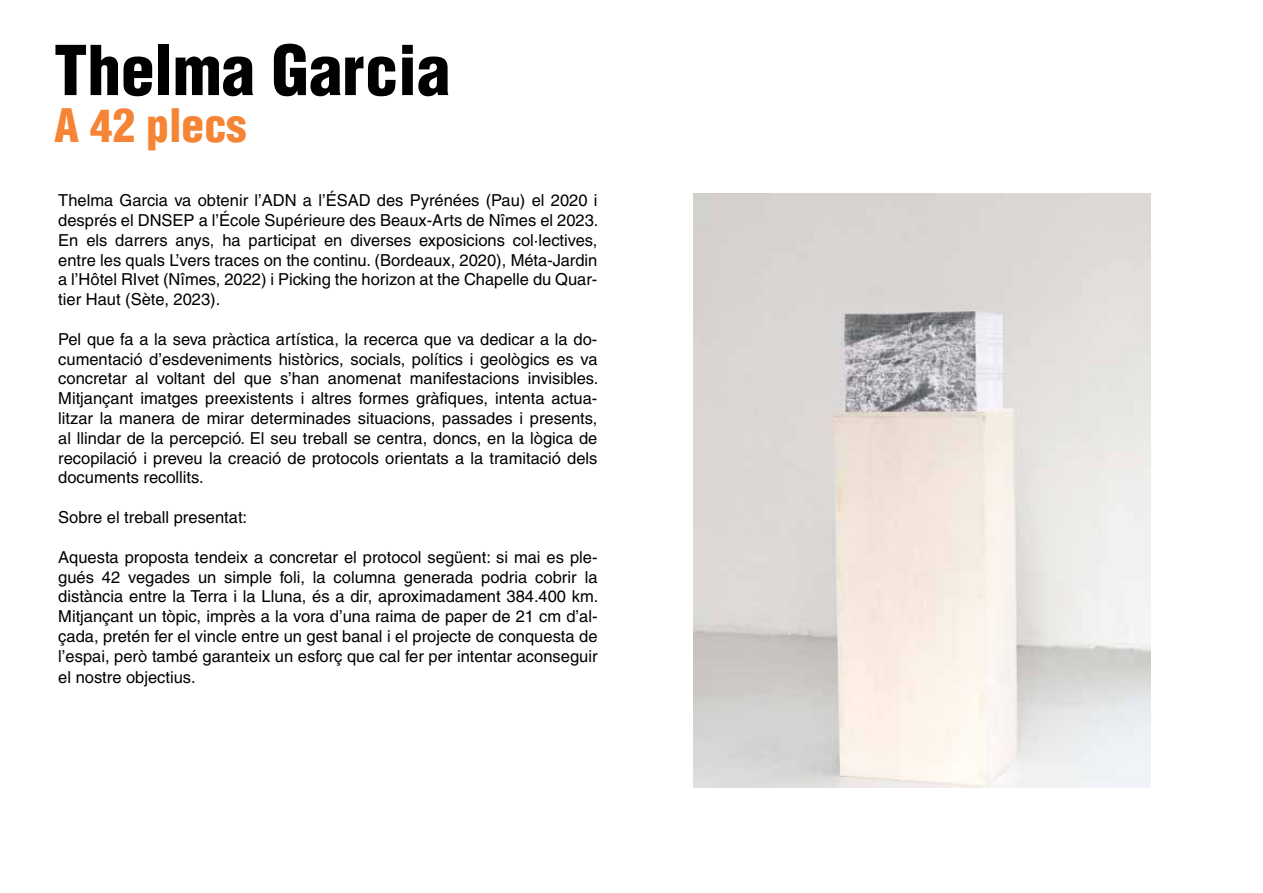
<style>
.page{position:relative;width:1263px;height:893px;background:#fff}
.page>*{position:absolute;margin:0;border:0;box-sizing:border-box;transform-origin:0 0}
.t1{font:900 condensed 66.9px "Helvetica LT";color:#000}
.t2{font:900 condensed 45px "Helvetica LT";color:#f58435}
.t3{font:16.5px/19.8px "Helvetica LT";color:#000;text-align:justify}
</style>
<div class="page">
<img style="left:693px;top:193px;width:457px;height:594px">
<h1 class="t1" style="left:54px;top:28px;width:398px">Thelma Garcia</h1>
<h2 class="t2" style="left:54px;top:97px;width:194px">A 42 plecs</h2>
<p class="t3" style="left:58px;top:191px;width:542px">Thelma Garcia va obtenir l’ADN a l’ÉSAD des Pyrénées (Pau) el 2020 i després el DNSEP a l’École Supérieure des Beaux-Arts de Nîmes el 2023.<br>En els darrers anys, ha participat en diverses exposicions col·lectives, entre les quals L’vers traces on the continu. (Bordeaux, 2020), Méta-Jardin a l’Hôtel RIvet (Nîmes, 2022) i Picking the horizon at the Chapelle du Quar&shy;tier Haut (Sète, 2023).</p>
<p class="t3" style="left:58px;top:329px;width:542px">Pel que fa a la seva pràctica artística, la recerca que va dedicar a la do&shy;cumentació d’esdeveniments històrics, socials, polítics i geològics es va concretar al voltant del que s’han anomenat manifestacions invisibles.<br>Mitjançant imatges preexistents i altres formes gràfiques, intenta actua&shy;litzar la manera de mirar determinades situacions, passades i presents, al llindar de la percepció. El seu treball se centra, doncs, en la lògica de recopilació i preveu la creació de protocols orientats a la tramitació dels documents recollits.</p>
<p class="t3" style="left:58px;top:507px;width:190px">Sobre el treball presentat:</p>
<p class="t3" style="left:58px;top:547px;width:542px">Aquesta proposta tendeix a concretar el protocol següent: si mai es ple&shy;gués 42 vegades un simple foli, la columna generada podria cobrir la distància entre la Terra i la Lluna, és a dir, aproximadament 384.400 km.<br>Mitjançant un tòpic, imprès a la vora d’una raima de paper de 21 cm d’al&shy;çada, pretén fer el vincle entre un gest banal i el projecte de conquesta de l’espai, però també garanteix un esforç que cal fer per intentar aconseguir</p>
<p class="t3" style="left:58px;top:668px;width:139px">el nostre objectius.</p>
</div>
